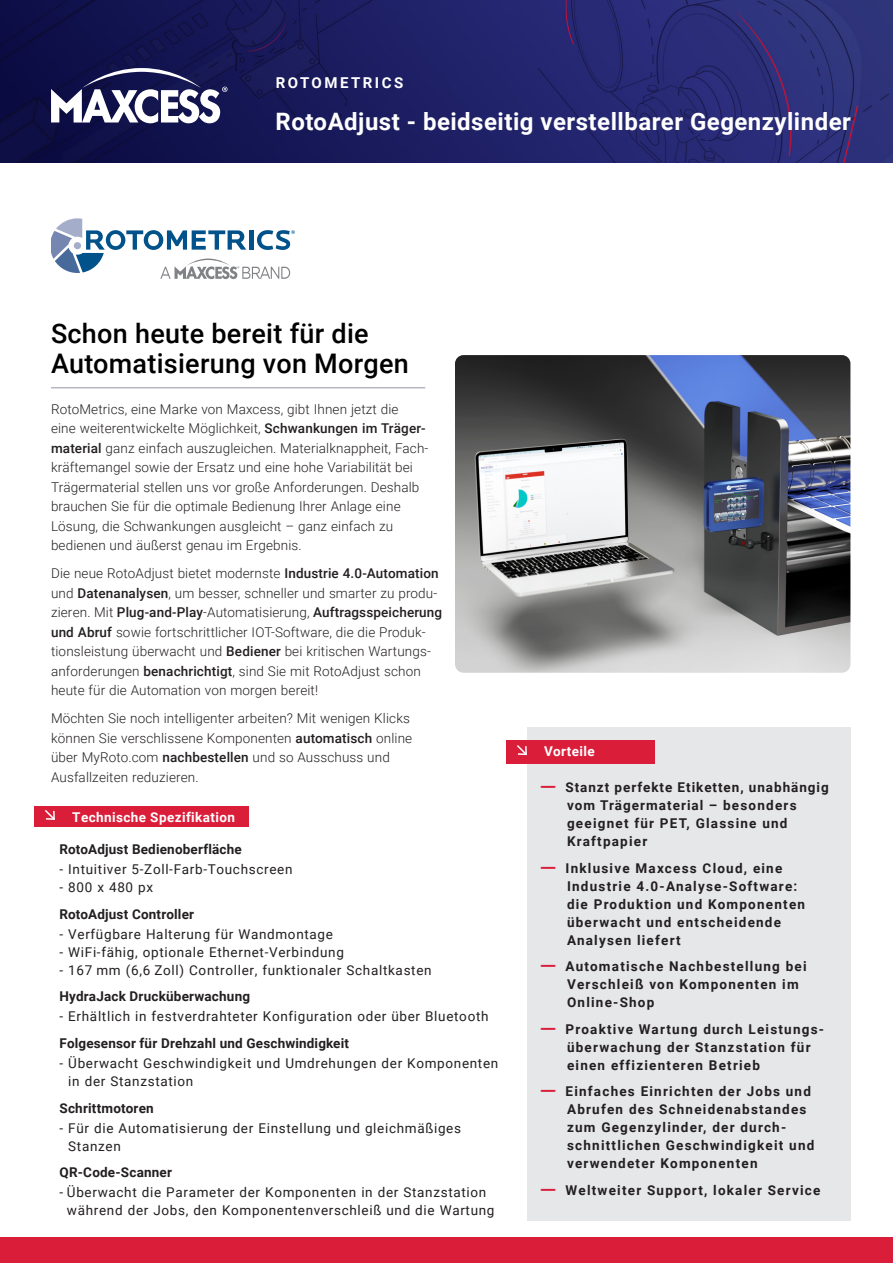
<style>
.page{position:relative;width:893px;height:1263px;background:#fff}
.page>*{position:absolute;margin:0;border:0;box-sizing:border-box;transform-origin:0 0}
._1_-_Main_Product_De{font:500 27px/30px "Roboto";letter-spacing:.01em;color:#000}
.t1{font:700 24px "Roboto";letter-spacing:.02em;color:#fff}
.t2{font:700 15px "Roboto";letter-spacing:.165em;color:#fff}
.NEW_Body{font:300 13.5px/19.5px "Roboto";letter-spacing:.01em;color:#231f20}
.Specs_bold{font:700 13.5px/18px "Roboto";letter-spacing:.09em;color:#231f20}
.Specs{font:13.5px/18px "Roboto";letter-spacing:.05em;color:#231f20}
.Specs_bold-2{font:700 13.5px "Roboto";letter-spacing:.01em;color:#231f20}
.Specs_bold-3{font:700 13.5px "Roboto";letter-spacing:.015em;color:#231f20}
._1_-_Key_Features_He{font:700 13.5px "Roboto";letter-spacing:.03em;color:#fff}
.s1{font-weight:500}
.s2{font-weight:900;font-size:15px;color:#da1d39}
</style>
<div class="page">
<img style="left:0;top:0;width:893px;height:162px">
<div style="left:0;top:1237px;width:893px;height:26px;background:#da1d39"></div>
<svg style="left:51px;top:68px;width:176px;height:55px"></svg>
<svg style="left:51px;top:218px;width:243px;height:61px"></svg>
<hr style="left:51px;top:387px;width:374px;height:1px;background:#b7b7bf">
<div style="left:527px;top:727px;width:323px;height:493px;background:#e6e7e9"></div>
<div style="left:34px;top:806px;width:214px;height:20px;background:#da1d39"></div>
<svg style="left:45px;top:810px;width:10px;height:10px"></svg>
<div style="left:506px;top:740px;width:149px;height:23px;background:#da1d39"></div>
<svg style="left:517px;top:745px;width:10px;height:11px"></svg>
<img style="left:455px;top:355px;width:395px;height:318px">
<p class="t2" style="left:276px;top:72px;width:129px">ROTOMETRICS</p>
<p class="t1" style="left:276px;top:104px;width:577px">RotoAdjust - beidseitig verstellbarer Gegenzylinder</p>
<p class="_1_-_Main_Product_De" style="left:51px;top:317px;width:359px">Schon heute bereit für die<br>Automatisierung von Morgen</p>
<p class="NEW_Body" style="left:51px;top:399px;width:379px">RotoMetrics, eine Marke von Maxcess, gibt Ihnen jetzt die<br>eine weiterentwickelte Möglichkeit, <span class="s1">Schwankungen im Träger&shy;material</span> ganz einfach auszugleichen. Materialknappheit, Fach&shy;kräftemangel sowie der Ersatz und eine hohe Variabilität bei Trägermaterial stellen uns vor große Anforderungen. Deshalb brauchen Sie für die optimale Bedienung Ihrer Anlage eine Lösung, die Schwankungen ausgleicht – ganz einfach zu bedienen und äußerst genau im Ergebnis.</p>
<p class="NEW_Body" style="left:51px;top:563px;width:393px">Die neue RotoAdjust bietet modernste <span class="s1">Industrie 4.0-Automation </span>und <span class="s1">Datenanalysen</span>, um besser, schneller und smarter zu produ&shy;zieren. Mit <span class="s1">Plug-and-Play</span>-Automatisierung, <span class="s1">Auftragsspeicherung und Abruf</span> sowie fortschrittlicher IOT-Software, die die Produk&shy;tionsleistung überwacht und <span class="s1">Bediener</span> bei kritischen Wartungs&shy;anforderungen <span class="s1">benachrichtigt</span>, sind Sie mit RotoAdjust schon heute für die Automation von morgen bereit!</p>
<p class="NEW_Body" style="left:51px;top:708px;width:363px">Möchten Sie noch intelligenter arbeiten? Mit wenigen Klicks können Sie verschlissene Komponenten <span class="s1">automatisch</span> online über MyRoto.com <span class="s1">nachbestellen</span> und so Ausschuss und Ausfallzeiten reduzieren.</p>
<p class="_1_-_Key_Features_He" style="left:72px;top:808px;width:164px">Technische Spezifikation</p>
<p class="Specs_bold-2" style="left:60px;top:840px;width:184px">RotoAdjust Bedienoberfläche</p>
<p class="Specs" style="left:60px;top:860px;width:234px">- Intuitiver 5-Zoll-Farb-Touchscreen</p>
<p class="Specs" style="left:60px;top:878px;width:95px">- 800 x 480 px</p>
<p class="Specs_bold-2" style="left:60px;top:904px;width:136px">RotoAdjust Controller</p>
<p class="Specs" style="left:60px;top:924px;width:275px">- Verfügbare Halterung für Wandmontage</p>
<p class="Specs" style="left:60px;top:942px;width:286px">- WiFi-fähig, optionale Ethernet-Verbindung</p>
<p class="Specs" style="left:60px;top:960px;width:374px">- 167 mm (6,6 Zoll) Controller, funktionaler Schaltkasten</p>
<p class="Specs_bold-3" style="left:60px;top:987px;width:192px">HydraJack Drucküberwachung</p>
<p class="Specs" style="left:60px;top:1007px;width:431px">- Erhältlich in festverdrahteter Konfiguration oder über Bluetooth</p>
<p class="Specs_bold-2" style="left:60px;top:1034px;width:291px">Folgesensor für Drehzahl und Geschwindigkeit</p>
<p class="Specs" style="left:68px;top:1054px;width:432px;text-indent:-9px">- Überwacht Geschwindigkeit und Umdrehungen der Komponenten in der Stanzstation</p>
<p class="Specs_bold-3" style="left:60px;top:1098px;width:96px">Schrittmotoren</p>
<p class="Specs" style="left:68px;top:1118px;width:394px;text-indent:-9px">- Für die Automatisierung der Einstellung und gleichmäßiges<br>Stanzen</p>
<p class="Specs_bold-3" style="left:60px;top:1163px;width:114px">QR-Code-Scanner</p>
<p class="Specs" style="left:67px;top:1183px;width:429px;text-indent:-7px">- Überwacht die Parameter der Komponenten in der Stanzstation während der Jobs, den Komponentenverschleiß und die Wartung</p>
<p class="_1_-_Key_Features_He" style="left:544px;top:742px;width:52px">Vorteile</p>
<p class="Specs_bold" style="left:567px;top:778px;width:263px;text-indent:-27px"><span class="s2">—</span> Stanzt perfekte Etiketten, unabhängig vom Trägermaterial – besonders geeignet für PET, Glassine und<br>Kraftpapier</p>
<p class="Specs_bold" style="left:567px;top:858px;width:240px;text-indent:-27px"><span class="s2">—</span> Inklusive Maxcess Cloud, eine<br>Industrie 4.0-Analyse-Software: die Produktion und Komponenten überwacht und entscheidende<br>Analysen liefert</p>
<p class="Specs_bold" style="left:567px;top:957px;width:241px;text-indent:-27px"><span class="s2">—</span> Automatische Nachbestellung bei<br>Verschleiß von Komponenten im<br>Online-Shop</p>
<p class="Specs_bold" style="left:567px;top:1019px;width:259px;text-indent:-27px"><span class="s2">—</span> Proaktive Wartung durch Leistungs&shy;überwachung der Stanzstation für einen effizienteren Betrieb</p>
<p class="Specs_bold" style="left:567px;top:1082px;width:249px;text-indent:-27px"><span class="s2">—</span> Einfaches Einrichten der Jobs und<br>Abrufen des Schneidenabstandes zum Gegenzylinder, der durch&shy;schnittlichen Geschwindigkeit und verwendeter Komponenten</p>
<p class="Specs_bold" style="left:540px;top:1180px;width:282px"><span class="s2">—</span> Weltweiter Support, lokaler Service</p>
</div>
